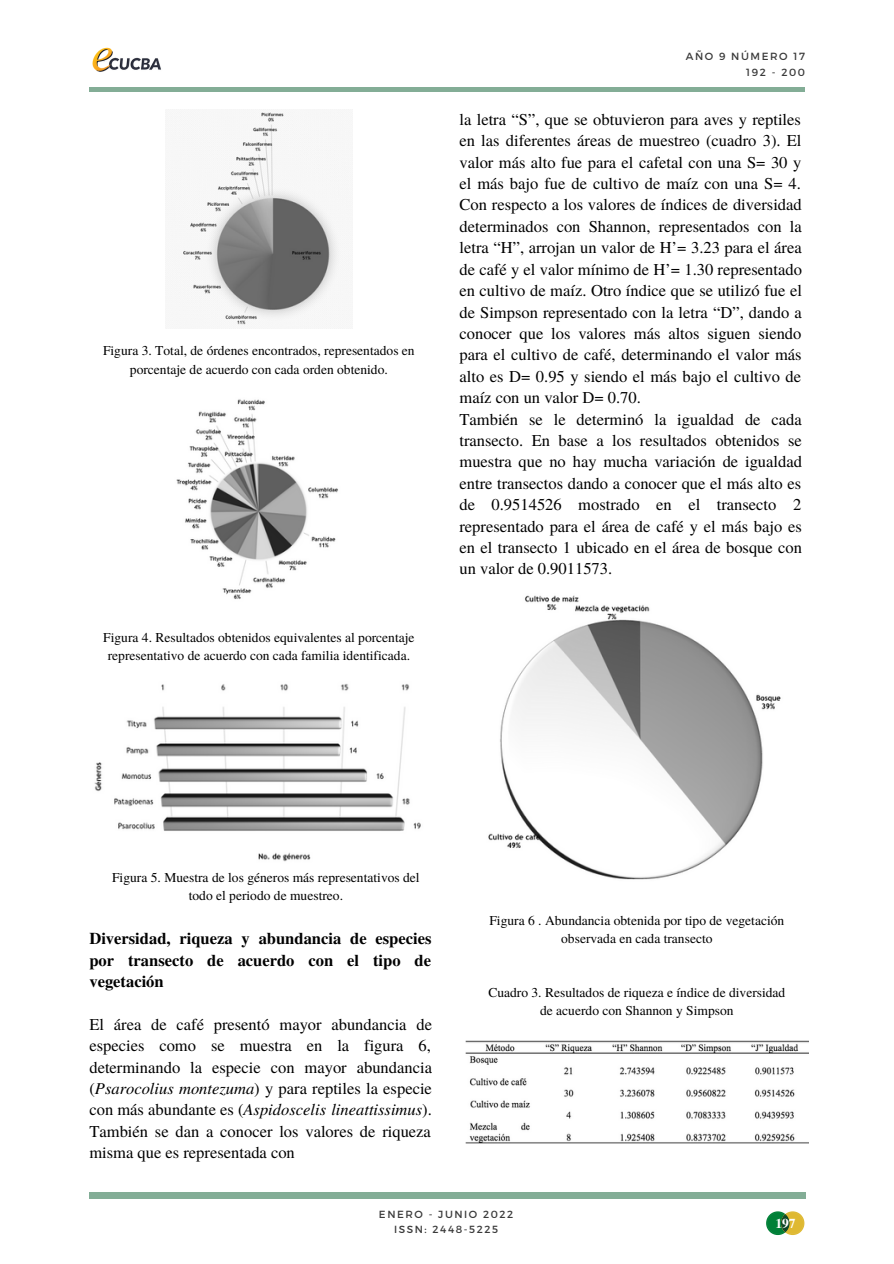
<style>
.page{position:relative;width:894px;height:1264px;background:#fff}
.page>*{position:absolute;margin:0;border:0;box-sizing:border-box;transform-origin:0 0}
.t1{font:16.5px/21.5px "Te X Gyre Termes";color:#000;text-align:justify}
.t2{font:700 16.5px/21.5px "Te X Gyre Termes";color:#000;text-align:justify}
.t3{font:13.5px/18px "Te X Gyre Termes";color:#000;text-align:center}
.t4{font:700 13.5px "Te X Gyre Termes";color:#fefefe}
.t5{font:10.35px "Montserrat";letter-spacing:.15em;color:#3a3a3a}
.s1{font-style:italic}
</style>
<div class="page">
<hr style="left:89px;top:88px;width:715px;height:3px;background:#83ad96">
<div style="left:89px;top:1192px;width:715px;height:6px;background:#83ad96"></div>
<svg style="left:766px;top:1211px;width:38px;height:23px"></svg>
<img style="left:92px;top:47px;width:69px;height:25px">
<img style="left:465px;top:1040px;width:342px;height:102px">
<img style="left:179px;top:112px;width:164px;height:217px">
<img style="left:176px;top:399px;width:162px;height:200px">
<img style="left:94px;top:683px;width:327px;height:179px">
<img style="left:488px;top:595px;width:293px;height:285px">
<p class="t3" style="left:103px;top:341px;width:313px">Figura 3. Total, de órdenes encontrados, representados en porcentaje de acuerdo con cada orden obtenido.</p>
<p class="t3" style="left:103px;top:627px;width:313px">Figura 4. Resultados obtenidos equivalentes al porcentaje representativo de acuerdo con cada familia identificada.</p>
<p class="t5" style="left:685px;top:50px;width:121px">AÑO 9 NÚMERO 17</p>
<p class="t5" style="left:746px;top:65px;width:60px">192 - 200</p>
<p class="t1" style="left:459px;top:108px;width:344px">la letra “S”, que se obtuvieron para aves y reptiles en las diferentes áreas de muestreo (cuadro 3). El valor más alto fue para el cafetal con una S= 30 y el más bajo fue de cultivo de maíz con una S= 4.<br>Con respecto a los valores de índices de diversidad determinados con Shannon, representados con la letra “H”, arrojan un valor de H’= 3.23 para el área de café y el valor mínimo de H’= 1.30 representado en cultivo de maíz. Otro índice que se utilizó fue el de Simpson representado con la letra “D”, dando a conocer que los valores más altos siguen siendo para el cultivo de café, determinando el valor más alto es D= 0.95 y siendo el más bajo el cultivo de maíz con un valor D= 0.70.</p>
<p class="t1" style="left:459px;top:407px;width:344px">También se le determinó la igualdad de cada transecto. En base a los resultados obtenidos se muestra que no hay mucha variación de igualdad entre transectos dando a conocer que el más alto es de 0.9514526 mostrado en el transecto 2 representado para el área de café y el más bajo es en el transecto 1 ubicado en el área de bosque con un valor de 0.9011573.</p>
<p class="t3" style="left:112px;top:867px;width:309px">Figura 5. Muestra de los géneros más representativos del todo el periodo de muestreo.</p>
<p class="t2" style="left:89px;top:927px;width:343px">Diversidad, riqueza y abundancia de especies por transecto de acuerdo con el tipo de vegetación</p>
<p class="t1" style="left:89px;top:1012px;width:344px">El área de café presentó mayor abundancia de especies como se muestra en la figura 6, determinando la especie con mayor abundancia (<span class="s1">Psarocolius montezuma</span>) y para reptiles la especie con más abundante es (<span class="s1">Aspidoscelis lineattissimus</span>).<br>También se dan a conocer los valores de riqueza misma que es representada con</p>
<p class="t3" style="left:489px;top:911px;width:296px">Figura 6 . Abundancia obtenida por tipo de vegetación observada en cada transecto</p>
<p class="t3" style="left:488px;top:983px;width:298px">Cuadro 3. Resultados de riqueza e índice de diversidad de acuerdo con Shannon y Simpson</p>
<p class="t5" style="left:379px;top:1207px;width:136px">ENERO - JUNIO 2022</p>
<p class="t5" style="left:394px;top:1222px;width:105px">ISSN: 2448-5225</p>
<p class="t4" style="left:775px;top:1213px;width:22px">197</p>
</div>
